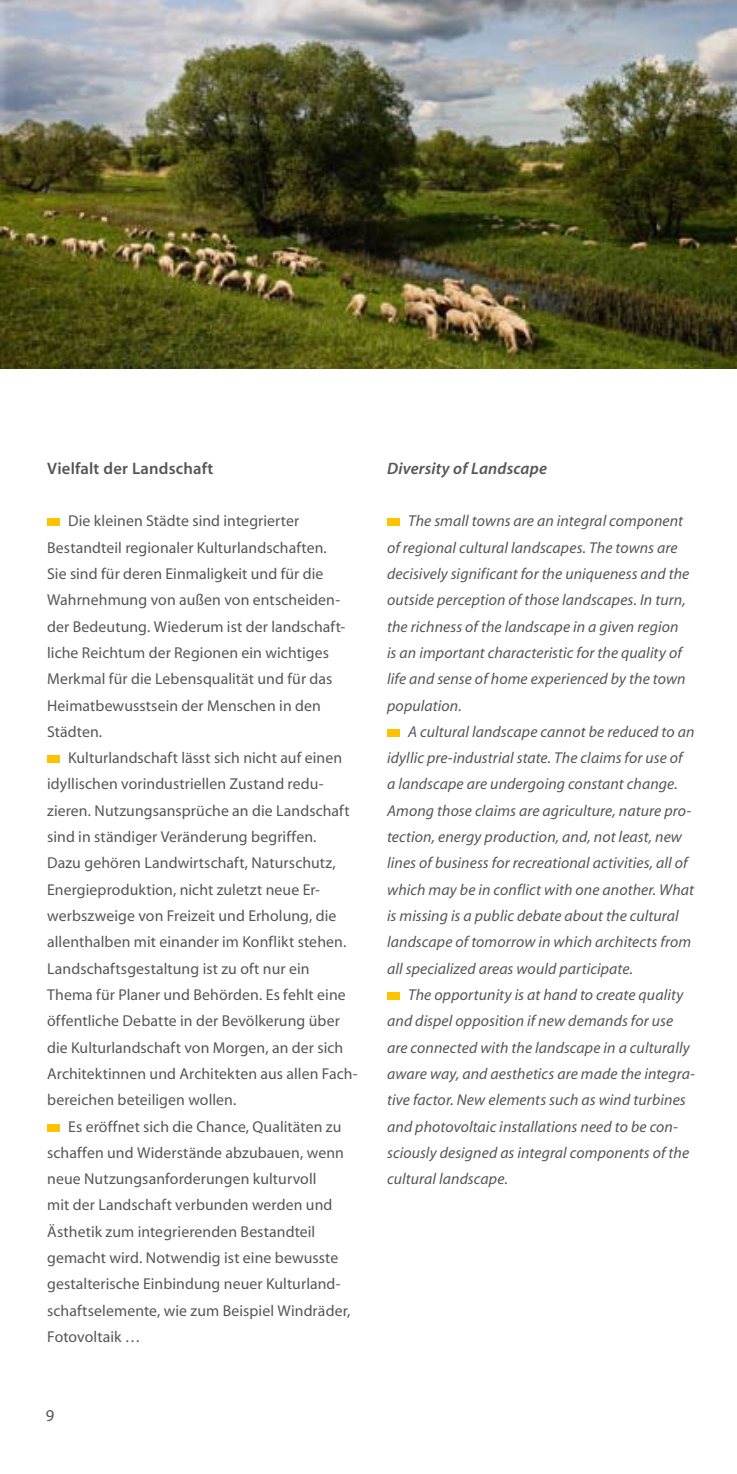
<style>
.page{position:relative;width:737px;height:1474px;background:#fff}
.page>*{position:absolute;margin:0;border:0;box-sizing:border-box;transform-origin:0 0}
.t1{font:16.62px "Myriad MM 565 600";letter-spacing:.01em;color:#575656}
.t2{font:16.62px "Myriad MM It 565 600";letter-spacing:.01em;color:#575656}
.t3{font:16.62px "Myriad MM 400 600";color:#575656}
.t4{font:15.75px/26.2px "Myriad MM 400 600";letter-spacing:.005em;color:#575656}
.t5{font:15.75px/26.2px "Myriad MM It 400 600";letter-spacing:.005em;color:#575656}
</style>
<div class="page">
<div style="left:47px;top:518px;width:12px;height:8px;background:#fdc300"></div>
<div style="left:47px;top:755px;width:12px;height:8px;background:#fdc300"></div>
<div style="left:47px;top:1123px;width:12px;height:8px;background:#fdc300"></div>
<div style="left:387px;top:518px;width:12px;height:8px;background:#fdc300"></div>
<div style="left:387px;top:729px;width:12px;height:7px;background:#fdc300"></div>
<div style="left:387px;top:992px;width:12px;height:7px;background:#fdc300"></div>
<img style="left:0;top:0;width:737px;height:368px">
<p class="t1" style="left:47px;top:460px;width:168px">Vielfalt der Landschaft</p>
<p class="t4" style="left:47px;top:508px;width:299px;text-indent:21px">Die kleinen Städte sind integrierter Bestandteil regionaler Kulturlandschaften.<br>Sie sind für deren Einmaligkeit und für die Wahrnehmung von außen von entscheiden&shy;der Bedeutung. Wiederum ist der landschaft&shy;liche Reichtum der Regionen ein wichtiges Merkmal für die Lebensqualität und für das Heimatbewusstsein der Menschen in den Städten.</p>
<p class="t4" style="left:47px;top:745px;width:312px;text-indent:21px">Kulturlandschaft lässt sich nicht auf einen idyllischen vorindustriellen Zustand redu&shy;zieren. Nutzungsansprüche an die Landschaft sind in ständiger Veränderung begriffen.<br>Dazu gehören Landwirtschaft, Naturschutz, Energieproduktion, nicht zuletzt neue Er&shy;werbszweige von Freizeit und Erholung, die allenthalben mit einander im Konflikt stehen.<br>Landschaftsgestaltung ist zu oft nur ein Thema für Planer und Behörden. Es fehlt eine öffentliche Debatte in der Bevölkerung über die Kulturlandschaft von Morgen, an der sich Architektinnen und Architekten aus allen Fach&shy;bereichen beteiligen wollen.</p>
<p class="t4" style="left:47px;top:1113px;width:305px;text-indent:21px">Es eröffnet sich die Chance, Qualitäten zu schaffen und Widerstände abzubauen, wenn neue Nutzungsanforderungen kulturvoll<br>mit der Landschaft verbunden werden und Ästhetik zum integrierenden Bestandteil gemacht wird. Notwendig ist eine bewusste gestalterische Einbindung neuer Kulturland&shy;schaftselemente, wie zum Beispiel Windräder, Fotovoltaik …</p>
<p class="t3" style="left:46px;top:1407px;width:10px">9</p>
<p class="t2" style="left:387px;top:460px;width:161px">Diversity of Landscape</p>
<p class="t5" style="left:387px;top:508px;width:304px;text-indent:21px">The small towns are an integral component of regional cultural landscapes. The towns are decisively significant for the uniqueness and the outside perception of those landscapes. In turn, the richness of the landscape in a given region is an important characteristic for the quality of life and sense of home experienced by the town population.</p>
<p class="t5" style="left:387px;top:719px;width:309px;text-indent:21px">A cultural landscape cannot be reduced to an idyllic pre-industrial state. The claims for use of a landscape are undergoing constant change.<br>Among those claims are agriculture, nature pro&shy;tection, energy production, and, not least, new lines of business for recreational activities, all of which may be in conflict with one another. What is missing is a public debate about the cultural landscape of tomorrow in which architects from all specialized areas would participate.</p>
<p class="t5" style="left:387px;top:982px;width:309px;text-indent:21px">The opportunity is at hand to create quality and dispel opposition if new demands for use are connected with the landscape in a culturally aware way, and aesthetics are made the integra&shy;tive factor. New elements such as wind turbines and photovoltaic installations need to be con&shy;sciously designed as integral components of the cultural landscape.</p>
</div>
